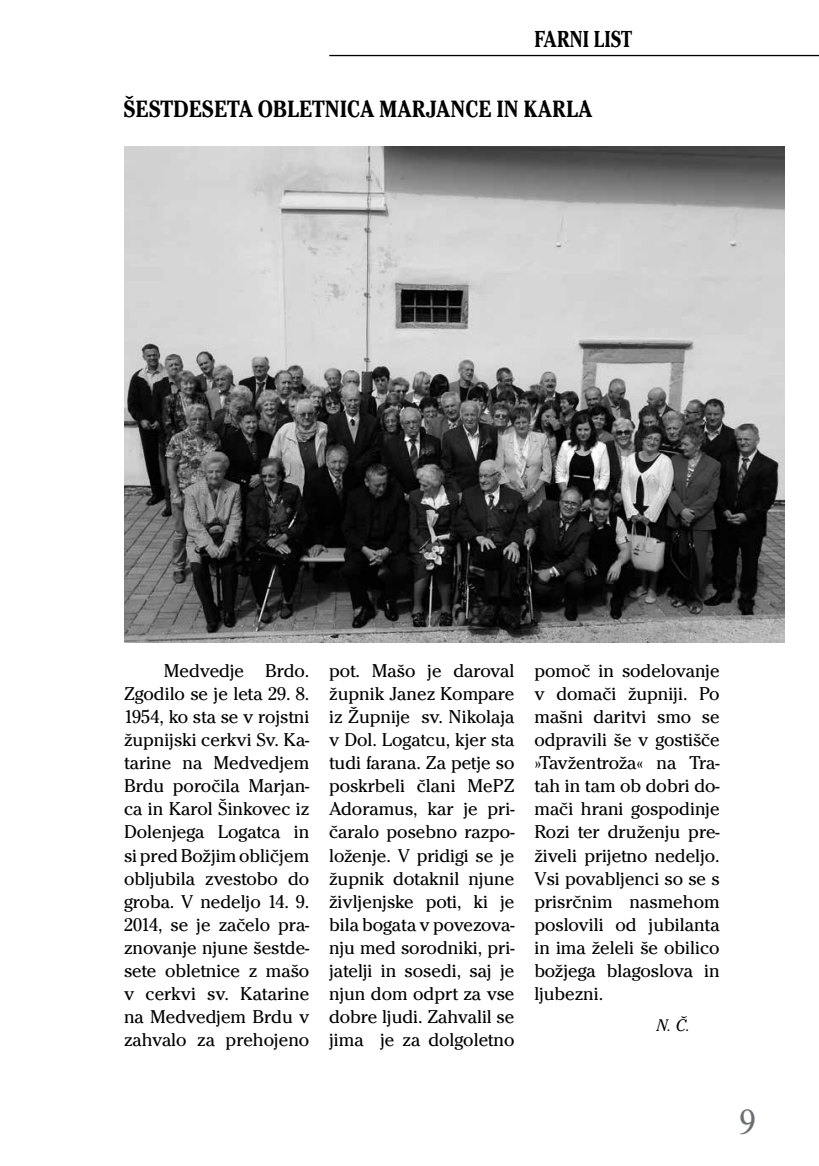
<style>
.page{position:relative;width:819px;height:1166px;background:#fff}
.page>*{position:absolute;margin:0;border:0;box-sizing:border-box;transform-origin:0 0}
.t1{font:36.75px "Nimbus Rom DEE";color:#6d6e71}
.t2{font:700 condensed 24.5px "Cheltenham Itc TEE";color:#000}
.t3{font:700 24.15px "Cheltenham Itc TEE";color:#000;scale:.8 1}
.t4{font:19.25px/23.1px "Cheltenham Itc TEE";color:#000;text-align:justify}
.t5{font:italic 17.5px "Cheltenham Itc TEE";color:#000}
</style>
<div class="page">
<hr style="left:329px;top:55px;width:490px;height:1px;background:#000">
<img style="left:124px;top:147px;width:660px;height:495px">
<p class="t3" style="left:534px;top:25px;width:123px">FARNI LIST</p>
<p class="t2" style="left:123px;top:95px;width:470px">ŠESTDESETA OBLETNICA MARJANCE IN KARLA</p>
<p class="t4" style="left:124px;top:659px;width:187px;text-indent:40px">Medvedje Brdo.<br>Zgodilo se je leta 29. 8.<br>1954, ko sta se v rojstni župnijski cerkvi Sv. Ka&shy;tarine na Medvedjem Brdu poročila Marjan&shy;ca in Karol Šinkovec iz Dolenjega Logatca in si predBožjim obličjem obljubila zvestobo do groba. V nedeljo 14. 9.<br>2014, se je začelo pra&shy;znovanje njune šestde&shy;sete obletnice z mašo v cerkvi sv. Katarine na Medvedjem Brdu v zahvalo za prehojeno</p>
<p class="t4" style="left:329px;top:659px;width:187px">pot. Mašo je daroval župnik Janez Kompare iz Župnije sv. Nikolaja v Dol. Logatcu, kjer sta tudi farana. Za petje so poskrbeli člani MePZ Adoramus, kar je pri&shy;čaralo posebno razpo&shy;loženje. V pridigi se je župnik dotaknil njune življenjske poti, ki je bila bogata v povezova&shy;nju med sorodniki, pri&shy;jatelji in sosedi, saj je njun dom odprt za vse dobre ljudi. Zahvalil se jima je za dolgoletno</p>
<p class="t4" style="left:534px;top:659px;width:187px">pomoč in sodelovanje v domači župniji. Po mašni daritvi smo se odpravili še v gostišče »Tavžentroža« na Tra&shy;tah in tam ob dobri do&shy;mači hrani gospodinje Rozi ter druženju pre&shy;živeli prijetno nedeljo.<br>Vsi povabljenci so se s prisrčnim nasmehom poslovili od jubilanta in ima želeli še obilico božjega blagoslova in ljubezni.</p>
<p class="t5" style="left:656px;top:1015px;width:35px">N. Č.</p>
<h1 class="t1" style="left:738px;top:1101px;width:20px">9</h1>
</div>
